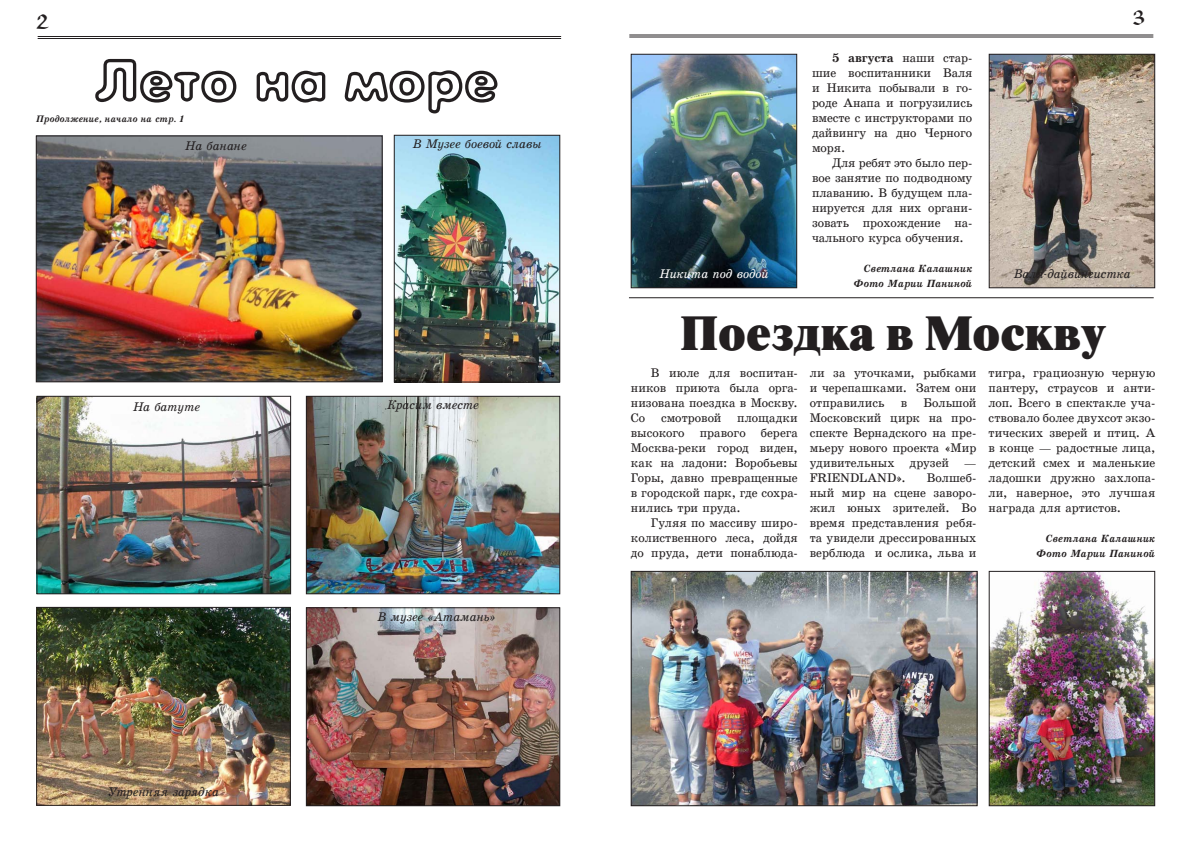
<style>
.page{position:relative;width:1191px;height:842px;background:#fff}
.page>*{position:absolute;margin:0;border:0;box-sizing:border-box;transform-origin:0 0}
.t1{font:55px "Exposure C Outline";letter-spacing:.075em;color:#231f20}
.t2{font:48px "Newton XC";color:#231f20}
.t3{font:20px "Viking Cyr";color:#231f20}
.Обычный{font:12px/15px "School Plain";color:#231f20;text-align:justify}
.t4{font:italic 12px "School";letter-spacing:-.015em;color:#231f20}
.t5{font:italic 12px "School";letter-spacing:-.01em;color:#fff}
.t6{font:italic 12px "School";letter-spacing:-.035em;color:#231f20}
.Обычный-2{font:italic 700 10px "School";letter-spacing:-.005em;color:#231f20}
.t7{font:italic 700 9px "School";color:#231f20}
.s1{font-family:"School";font-weight:700}
</style>
<div class="page">
<hr style="left:38px;top:36px;width:523px;height:1px;background:#231f20">
<hr style="left:38px;top:38px;width:523px;height:1px;background:#231f20">
<hr style="left:629px;top:35px;width:524px;height:1px;background:#231f20">
<hr style="left:629px;top:37px;width:524px;height:1px;background:#231f20">
<img style="left:396px;top:137px;width:162px;height:243px">
<div style="left:394px;top:135px;width:166px;height:247px;border:1px solid #231f20"></div>
<img style="left:38px;top:138px;width:342px;height:242px">
<div style="left:36px;top:136px;width:346px;height:246px;border:1px solid #231f20"></div>
<img style="left:39px;top:398px;width:250px;height:194px">
<div style="left:37px;top:396px;width:254px;height:198px;border:1px solid #231f20"></div>
<img style="left:38px;top:609px;width:250px;height:195px">
<div style="left:36px;top:607px;width:254px;height:199px;border:1px solid #231f20"></div>
<img style="left:308px;top:398px;width:250px;height:194px">
<div style="left:306px;top:396px;width:254px;height:198px;border:1px solid #231f20"></div>
<img style="left:308px;top:609px;width:250px;height:195px">
<div style="left:306px;top:607px;width:254px;height:199px;border:1px solid #231f20"></div>
<img style="left:633px;top:56px;width:162px;height:230px">
<div style="left:631px;top:54px;width:166px;height:234px;border:1px solid #231f20"></div>
<img style="left:991px;top:56px;width:162px;height:230px">
<div style="left:989px;top:54px;width:166px;height:234px;border:1px solid #231f20"></div>
<hr style="left:629px;top:297px;width:524px;height:1px;background:#231f20">
<img style="left:991px;top:573px;width:162px;height:231px">
<div style="left:989px;top:571px;width:166px;height:235px;border:1px solid #231f20"></div>
<img style="left:633px;top:573px;width:342px;height:231px">
<div style="left:631px;top:571px;width:346px;height:235px;border:1px solid #231f20"></div>
<p class="t3" style="left:36px;top:9px;width:15px">2</p>
<p class="t3" style="left:1133px;top:5px;width:13px">3</p>
<p class="t1" style="left:99px;top:48px;width:399px">Лето на море</p>
<p class="t7" style="left:36px;top:114px;width:150px">Продолжение, начало на стр. 1</p>
<p class="t4" style="left:185px;top:138px;width:63px">На банане</p>
<p class="t4" style="left:413px;top:137px;width:130px">В Музее боевой славы</p>
<p class="t6" style="left:133px;top:399px;width:69px">На батуте</p>
<p class="t4" style="left:387px;top:398px;width:93px">Красим вместе</p>
<p class="t4" style="left:107px;top:785px;width:113px">Утренняя зарядка</p>
<p class="t4" style="left:377px;top:609px;width:120px">В музее «Атамань»</p>
<p class="Обычный" style="left:812px;top:50px;width:162px;text-indent:20px"><span class="s1">5 августа</span> наши стар&shy;шие воспитанники Валя и Никита побывали в го&shy;роде Анапа и погрузились вместе с инструкторами по дайвингу на дно Черного моря.</p>
<p class="Обычный" style="left:812px;top:155px;width:162px;text-indent:20px">Для ребят это было пер&shy;вое занятие по подводному плаванию. В будущем пла&shy;нируется для них органи&shy;зовать прохождение на&shy;чального курса обучения.</p>
<p class="Обычный-2" style="left:863px;top:262px;width:110px">Светлана Калашник</p>
<p class="Обычный-2" style="left:853px;top:277px;width:120px">Фото Марии Паниной</p>
<p class="t5" style="left:659px;top:267px;width:111px">Никита под водой</p>
<p class="t4" style="left:1013px;top:267px;width:119px">Валя-дайвингистка</p>
<p class="t2" style="left:679px;top:307px;width:428px">Поездка в Москву</p>
<p class="Обычный" style="left:631px;top:365px;width:168px;text-indent:20px">В июле для воспитан&shy;ников приюта была орга&shy;низована поездка в Москву.<br>Со</p>
<p class="Обычный" style="left:661px;top:410px;width:62px">смотровой</p>
<p class="Обычный" style="left:737px;top:410px;width:62px">площадки</p>
<p class="Обычный" style="left:631px;top:425px;width:55px">высокого</p>
<p class="Обычный" style="left:699px;top:425px;width:48px">правого</p>
<p class="Обычный" style="left:631px;top:425px;width:168px;text-indent:130px">берега Москва-реки город виден, как на ладони: Воробьевы Горы, давно превращенные в городской парк, где сохра&shy;нились три пруда.</p>
<p class="Обычный" style="left:631px;top:515px;width:168px;text-indent:20px">Гуляя по массиву широ&shy;колиственного леса, дойдя до пруда, дети понаблюда-</p>
<p class="Обычный" style="left:809px;top:365px;width:168px">ли за уточками, рыбками и черепашками. Затем они отправились</p>
<p class="Обычный" style="left:809px;top:395px;width:168px;text-indent:114px">Большой Московский цирк на про&shy;спекте Вернадского на пре&shy;мьеру нового проекта «Мир удивительных друзей — FRIENDLAND».</p>
<p class="Обычный" style="left:900px;top:395px;width:8px">в</p>
<p class="Обычный" style="left:809px;top:470px;width:168px;text-indent:117px">Волшеб&shy;ный мир на сцене заворо&shy;жил юных зрителей. Во время представления ребя&shy;та увидели дрессированных верблюда и ослика, льва и</p>
<p class="Обычный" style="left:988px;top:365px;width:168px">тигра, грациозную черную пантеру, страусов и анти&shy;лоп. Всего в спектакле уча&shy;ствовало более двухсот экзо&shy;тических зверей и птиц. А в конце — радостные лица, детский смех и маленькие ладошки дружно захлопа&shy;ли, наверное, это лучшая награда для артистов.</p>
<p class="Обычный-2" style="left:1045px;top:532px;width:111px">Светлана Калашник</p>
<p class="Обычный-2" style="left:1036px;top:547px;width:121px">Фото Марии Паниной</p>
</div>
